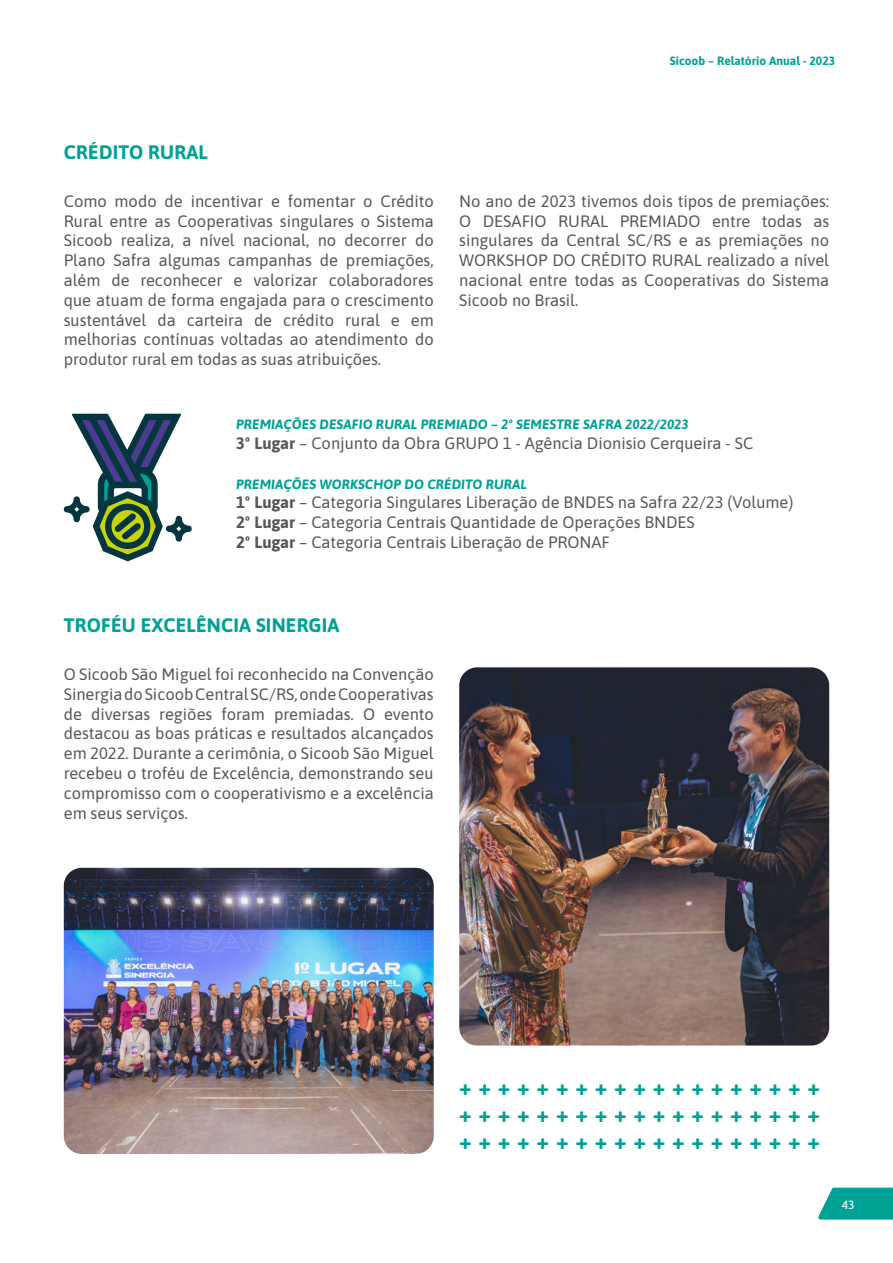
<style>
.page{position:relative;width:893px;height:1263px;background:#fff}
.page>*{position:absolute;margin:0;border:0;box-sizing:border-box;transform-origin:0 0}
.t1{font:800 22.5px/27px "Asap";color:#00a295;text-align:justify}
.t2{font:700 19.5px "Asap";letter-spacing:.01em;color:#00a295}
.t3{font:16.5px/19.8px "Asap";color:#575756;text-align:justify}
.t4{font:italic 700 13.5px "Asap";letter-spacing:.01em;color:#00a295}
.t5{font:700 12px "Asap";color:#00a295}
.t6{font:500 12px "Asap";color:#fff}
.s1{font-weight:700}
</style>
<div class="page">
<svg style="left:818px;top:1187px;width:75px;height:32px;background:#1caca0"></svg>
<svg style="left:64px;top:414px;width:128px;height:147px"></svg>
<img style="left:64px;top:868px;width:370px;height:286px">
<img style="left:459px;top:667px;width:370px;height:378px">
<p class="t5" style="left:670px;top:53px;width:167px">Sicoob – Relatório Anual - 2023</p>
<p class="t2" style="left:64px;top:138px;width:146px">CRÉDITO RURAL</p>
<p class="t3" style="left:64px;top:190px;width:371px">Como modo de incentivar e fomentar o Crédito Rural entre as Cooperativas singulares o Sistema Sicoob realiza, a nível nacional, no decorrer do Plano Safra algumas campanhas de premiações, além de reconhecer e valorizar colaboradores que atuam de forma engajada para o crescimento sustentável da carteira de crédito rural e em melhorias contínuas voltadas ao atendimento do produtor rural em todas as suas atribuições.</p>
<p class="t3" style="left:459px;top:190px;width:371px">No ano de 2023 tivemos dois tipos de premiações:<br>O DESAFIO RURAL PREMIADO entre todas as singulares da Central SC/RS e as premiações no WORKSHOP DO CRÉDITO RURAL realizado a nível nacional entre todas as Cooperativas do Sistema Sicoob no Brasil.</p>
<p class="t4" style="left:236px;top:415px;width:454px">PREMIAÇÕES DESAFIO RURAL PREMIADO – 2º SEMESTRE SAFRA 2022/2023</p>
<p class="t3" style="left:236px;top:432px;width:519px"><span class="s1">3º Lugar</span> – Conjunto da Obra GRUPO 1 - Agência Dionisio Cerqueira - SC</p>
<p class="t4" style="left:236px;top:474px;width:293px">PREMIAÇÕES WORKSCHOP DO CRÉDITO RURAL</p>
<p class="t3" style="left:236px;top:492px;width:559px;text-align:left"><span class="s1">1º Lugar</span> – Categoria Singulares Liberação de BNDES na Safra 22/23 (Volume)<br><span class="s1">2º Lugar</span> – Categoria Centrais Quantidade de Operações BNDES<br><span class="s1">2º Lugar</span> – Categoria Centrais Liberação de PRONAF</p>
<p class="t2" style="left:64px;top:611px;width:277px">TROFÉU EXCELÊNCIA SINERGIA</p>
<p class="t3" style="left:64px;top:663px;width:371px">O Sicoob São Miguel foi reconhecido na Convenção Sinergia do Sicoob Central SC/RS, onde Cooperativas de diversas regiões foram premiadas. O evento destacou as boas práticas e resultados alcançados em 2022. Durante a cerimônia, o Sicoob São Miguel recebeu o troféu de Excelência, demonstrando seu compromisso com o cooperativismo e a excelência em seus serviços.</p>
<h1 class="t1" style="left:459px;top:1072px;width:362px">+ + + + + + + + + + + + + + + + + + + + + + + + + + + + + + + + + + + + + + + + + + + + + + + + + + + + + + + + +</h1>
<p class="t6" style="left:842px;top:1197px;width:14px">43</p>
</div>
